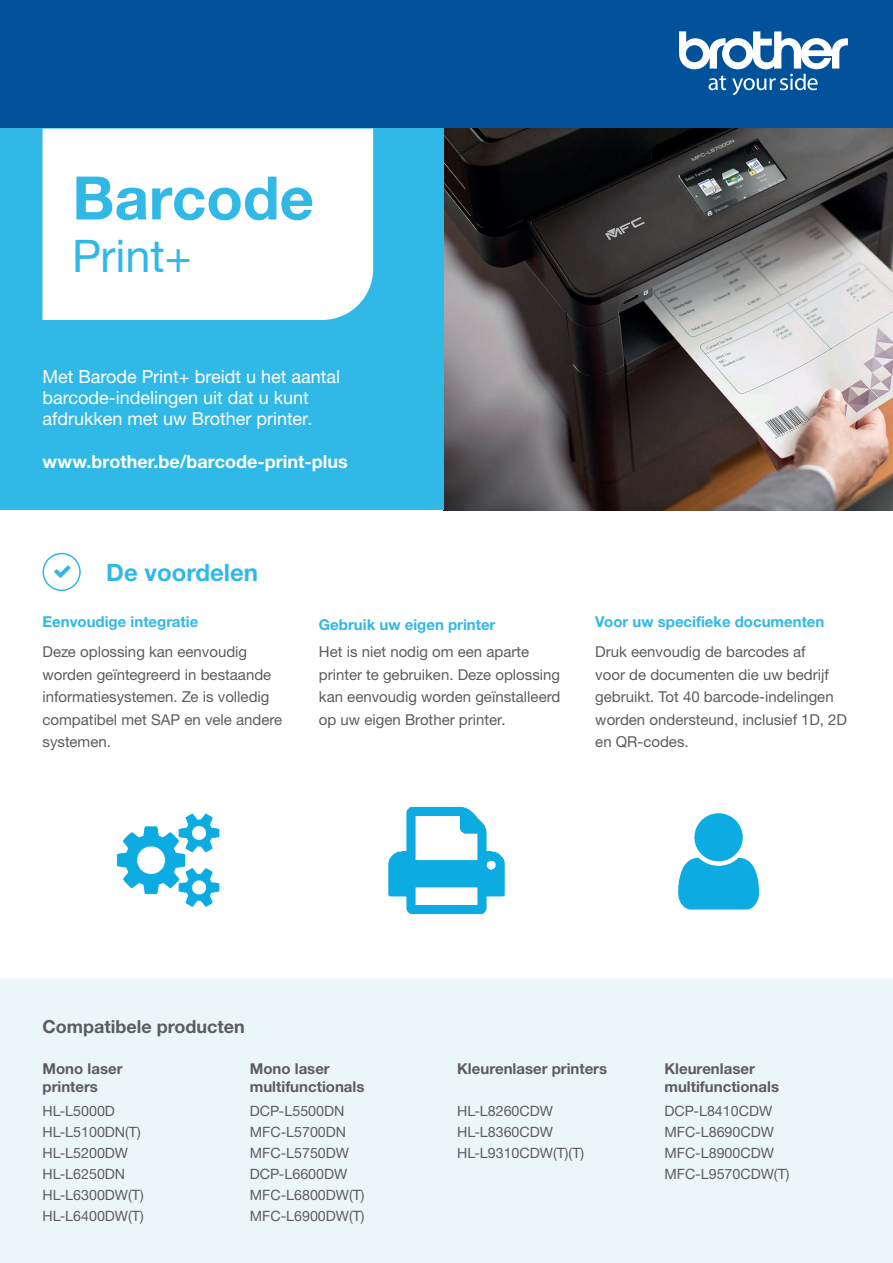
<style>
.page{position:relative;width:893px;height:1263px;background:#fff}
.page>*{position:absolute;margin:0;border:0;box-sizing:border-box;transform-origin:0 0}
.t1{font:700 60px "Helvetica Neue LTW1 G";color:#30b8e7}
.t2{font:45px "Helvetica Neue LTW1 G";color:#30b8e7}
.t3{font:700 24px "Helvetica Neue LTW1 G";color:#30b8e7}
.t4{font:18px/21px "Helvetica Neue LTW1 G";color:#fff}
.t5{font:700 18px "Helvetica Neue LTW1 G";color:#fff}
.t6{font:700 18px "Helvetica Neue LTW1 G";color:#5c5c5f}
.t7{font:15px/22.5px "Helvetica Neue LTW1 G";color:#5c5c5f}
.t8{font:700 15px/18px "Helvetica Neue LTW1 G";color:#5c5c5f}
.t9{font:700 15px "Helvetica Neue LTW1 G";color:#30b8e7}
.t10{font:14.25px/21px "Helvetica Neue LTW1 G";color:#5c5c5f}
</style>
<div class="page">
<img style="left:444px;top:128px;width:449px;height:382px">
<div style="left:0;top:128px;width:444px;height:382px;background:#30b8e7"></div>
<div style="left:43px;top:129px;width:330px;height:191px;background:#fff"></div>
<div style="left:43px;top:553px;width:38px;height:38px;border:2px solid #30b8e7;border-radius:50%"></div>
<div style="left:0;top:978px;width:893px;height:285px;background:#ebf6fb"></div>
<div style="left:0;top:0;width:893px;height:128px;background:#01519b"></div>
<svg style="left:679px;top:31px;width:169px;height:64px"></svg>
<img style="left:116px;top:813px;width:104px;height:94px">
<img style="left:388px;top:806px;width:117px;height:109px">
<img style="left:678px;top:813px;width:81px;height:97px">
<h1 class="t1" style="left:72px;top:161px;width:243px">Barcode</h1>
<h2 class="t2" style="left:72px;top:228px;width:121px">Print+</h2>
<p class="t4" style="left:43px;top:366px;width:299px">Met Barode Print+ breidt u het aantal barcode-indelingen uit dat u kunt afdrukken met uw Brother printer.</p>
<p class="t5" style="left:43px;top:450px;width:307px">www.brother.be/barcode-print-plus</p>
<h3 class="t3" style="left:106px;top:557px;width:153px">De voordelen</h3>
<p class="t9" style="left:43px;top:613px;width:157px">Eenvoudige integratie</p>
<p class="t7" style="left:43px;top:640px;width:241px">Deze oplossing kan eenvoudig worden geïntegreerd in bestaande informatiesystemen. Ze is volledig compatibel met SAP en vele andere systemen.</p>
<p class="t9" style="left:319px;top:615px;width:178px">Gebruik uw eigen printer</p>
<p class="t7" style="left:319px;top:640px;width:243px">Het is niet nodig om een aparte printer te gebruiken. Deze oplossing kan eenvoudig worden geïnstalleerd op uw eigen Brother printer.</p>
<p class="t9" style="left:595px;top:613px;width:231px">Voor uw specifieke documenten</p>
<p class="t7" style="left:595px;top:640px;width:253px">Druk eenvoudig de barcodes af<br>voor de documenten die uw bedrijf gebruikt. Tot 40 barcode-indelingen worden ondersteund, inclusief 1D, 2D en QR-codes.</p>
<p class="t6" style="left:43px;top:1016px;width:204px">Compatibele producten</p>
<p class="t8" style="left:43px;top:1059px;width:81px">Mono laser printers</p>
<p class="t8" style="left:250px;top:1059px;width:116px">Mono laser multifunctionals</p>
<p class="t8" style="left:457px;top:1059px;width:152px">Kleurenlaser printers</p>
<p class="t8" style="left:664px;top:1059px;width:116px">Kleurenlaser multifunctionals</p>
<p class="t10" style="left:43px;top:1100px;width:103px">HL-L5000D<br>HL-L5100DN(T)<br>HL-L5200DW<br>HL-L6250DN<br>HL-L6300DW(T)<br>HL-L6400DW(T)</p>
<p class="t10" style="left:250px;top:1100px;width:116px">DCP-L5500DN<br>MFC-L5700DN<br>MFC-L5750DW<br>DCP-L6600DW<br>MFC-L6800DW(T)<br>MFC-L6900DW(T)</p>
<p class="t10" style="left:457px;top:1100px;width:129px">HL-L8260CDW<br>HL-L8360CDW<br>HL-L9310CDW(T)(T)</p>
<p class="t10" style="left:664px;top:1100px;width:127px">DCP-L8410CDW<br>MFC-L8690CDW<br>MFC-L8900CDW<br>MFC-L9570CDW(T)</p>
</div>
